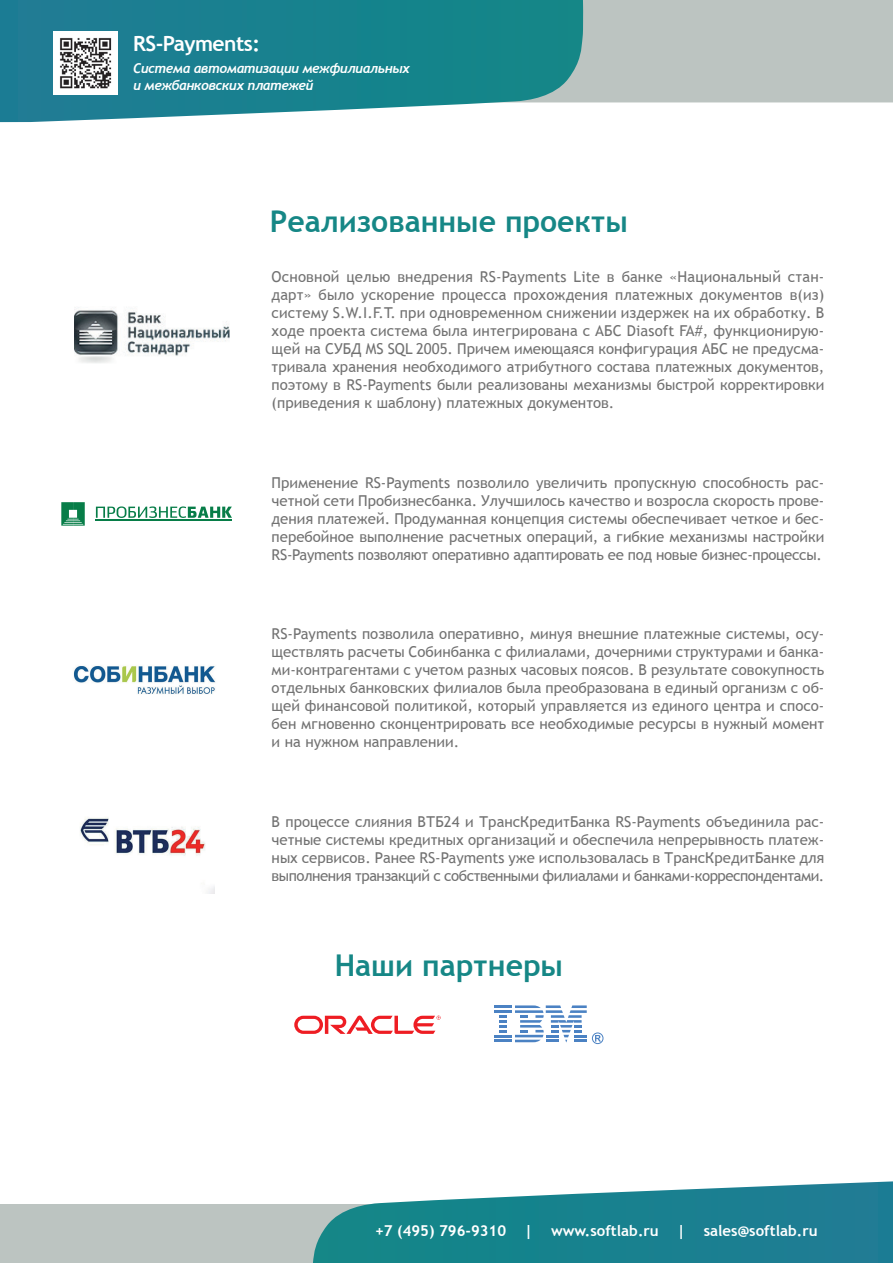
<style>
.page{position:relative;width:893px;height:1263px;background:#fff}
.page>*{position:absolute;margin:0;border:0;box-sizing:border-box;transform-origin:0 0}
.t1{font:700 30px "Trebuchet MS";color:#168786}
.t2{font:700 21px "Trebuchet MS";letter-spacing:-.025em;color:#fff}
.t3{font:15px/18px "Trebuchet MS";letter-spacing:-.01em;color:#727272;text-align:justify}
.t4{font:700 15px "Trebuchet MS";color:#fff}
.t5{font:italic 700 13.5px/17.5px "Trebuchet";letter-spacing:-.025em;color:#fff}
</style>
<div class="page">
<div style="left:0;top:1204px;width:415px;height:59px;background:#bcc4c1"></div>
<svg style="left:313px;top:1181px;width:580px;height:82px"></svg>
<div style="left:583px;top:0;width:310px;height:102px;background:#bcc4c1"></div>
<svg style="left:0;top:0;width:583px;height:122px;background:#2f8d99"></svg>
<svg style="left:294px;top:1015px;width:147px;height:19px"></svg>
<svg style="left:494px;top:1005px;width:93px;height:37px"></svg>
<div style="left:592px;top:1032px;width:11px;height:12px;border:1px solid #4b82c3;border-radius:50%"></div>
<svg style="left:595px;top:1035px;width:6px;height:6px"></svg>
<svg style="left:61px;top:502px;width:24px;height:24px"></svg>
<svg style="left:96px;top:506px;width:136px;height:12px"></svg>
<hr style="left:96px;top:520px;width:136px;height:1px;background:#077d48">
<img style="left:73px;top:666px;width:143px;height:28px">
<img style="left:74px;top:307px;width:156px;height:56px">
<img style="left:80px;top:817px;width:134px;height:76px">
<img style="left:53px;top:31px;width:64px;height:64px">
<h2 class="t2" style="left:133px;top:30px;width:128px">RS-Payments:</h2>
<p class="t5" style="left:133px;top:59px;width:278px">Система автоматизации межфилиальных и межбанковских платежей</p>
<h1 class="t1" style="left:270px;top:202px;width:360px">Реализованные проекты</h1>
<p class="t3" style="left:272px;top:268px;width:554px">Основной целью внедрения RS-Payments Lite в банке «Национальный стан&shy;дарт» было ускорение процесса прохождения платежных документов в(из) систему S.W.I.F.T. при одновременном снижении издержек на их обработку. В ходе проекта система была интегрирована с АБС Diasoft FA#, функционирую&shy;щей на СУБД MS SQL 2005. Причем имеющаяся конфигурация АБС не предусма&shy;тривала хранения необходимого атрибутного состава платежных документов, поэтому в RS-Payments были реализованы механизмы быстрой корректировки (приведения к шаблону) платежных документов.</p>
<p class="t3" style="left:272px;top:473px;width:554px">Применение RS-Payments позволило увеличить пропускную способность рас&shy;четной сети Пробизнесбанка. Улучшилось качество и возросла скорость прове&shy;дения платежей. Продуманная концепция системы обеспечивает четкое и бес&shy;перебойное выполнение расчетных операций, а гибкие механизмы настройки RS-Payments позволяют оперативно адаптировать ее под новые бизнес-процессы.</p>
<p class="t3" style="left:272px;top:625px;width:554px">RS-Payments позволила оперативно, минуя внешние платежные системы, осу&shy;ществлять расчеты Собинбанка с филиалами, дочерними структурами и банка&shy;ми-контрагентами с учетом разных часовых поясов. В результате совокупность отдельных банковских филиалов была преобразована в единый организм с об&shy;щей финансовой политикой, который управляется из единого центра и спосо&shy;бен мгновенно сконцентрировать все необходимые ресурсы в нужный момент и на нужном направлении.</p>
<p class="t3" style="left:272px;top:812px;width:554px">В процессе слияния ВТБ24 и ТрансКредитБанка RS-Payments объединила рас&shy;четные системы кредитных организаций и обеспечила непрерывность платеж&shy;ных сервисов. Ранее RS-Payments уже использовалась в ТрансКредитБанке для выполнения транзакций с собственными филиалами и банками-корреспондентами.</p>
<h1 class="t1" style="left:335px;top:947px;width:230px">Наши партнеры</h1>
<p class="t4" style="left:375px;top:1221px;width:444px">+7 (495) 796-9310 | www.softlab.ru | sales@softlab.ru</p>
</div>
